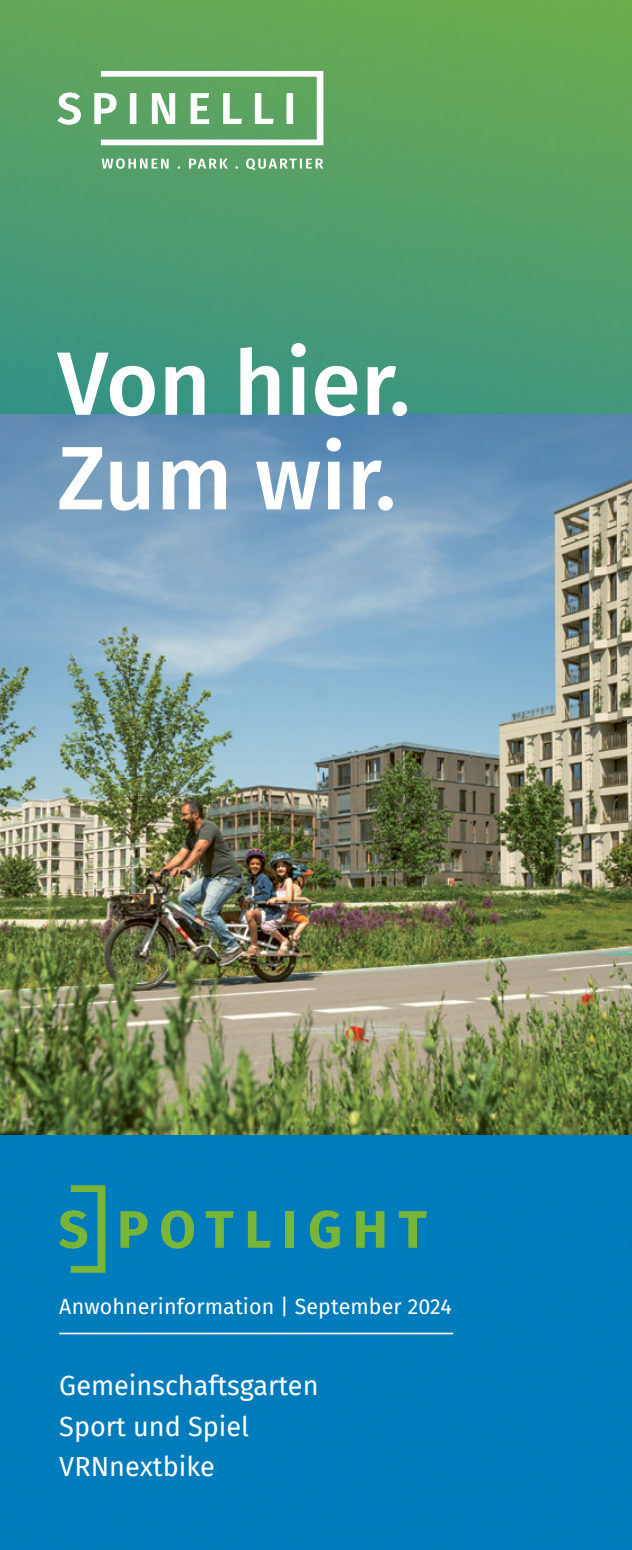
<style>
.page{position:relative;width:632px;height:1550px;background:#fff}
.page>*{position:absolute;margin:0;border:0;box-sizing:border-box;transform-origin:0 0}
.Von_hier{font:500 90px/94.5px "Fira Sans";color:#fff}
.t1{font:27px "Fira Sans";color:#fff}
.t2{font:21.38px "Fira Sans";letter-spacing:.005em;color:#fff}
</style>
<div class="page">
<img style="left:0;top:0;width:631px;height:1550px">
<svg style="left:57px;top:71px;width:266px;height:99px"></svg>
<svg style="left:120px;top:1211px;width:27px;height:37px"></svg>
<svg style="left:161px;top:1210px;width:33px;height:39px"></svg>
<svg style="left:206px;top:1211px;width:28px;height:37px"></svg>
<svg style="left:248px;top:1211px;width:22px;height:37px"></svg>
<div style="left:285px;top:1211px;width:9px;height:37px;background:#79b638"></div>
<svg style="left:310px;top:1210px;width:29px;height:39px"></svg>
<svg style="left:356px;top:1211px;width:28px;height:37px"></svg>
<svg style="left:399px;top:1211px;width:27px;height:37px"></svg>
<svg style="left:59px;top:1185px;width:46px;height:88px;background:#2f9287"></svg>
<hr style="left:59px;top:1333px;width:394px;height:1px;background:#fff">
<img style="left:0;top:415px;width:631px;height:719px">
<h1 class="Von_hier" style="left:57px;top:332px;width:354px">Von hier.<br>Zum wir.</h1>
<p class="t2" style="left:59px;top:1290px;width:394px">Anwohnerinformation | September 2024</p>
<p class="t1" style="left:59px;top:1365px;width:260px">Gemeinschaftsgarten</p>
<p class="t1" style="left:59px;top:1406px;width:191px">Sport und Spiel</p>
<p class="t1" style="left:59px;top:1446px;width:157px">VRNnextbike</p>
</div>
